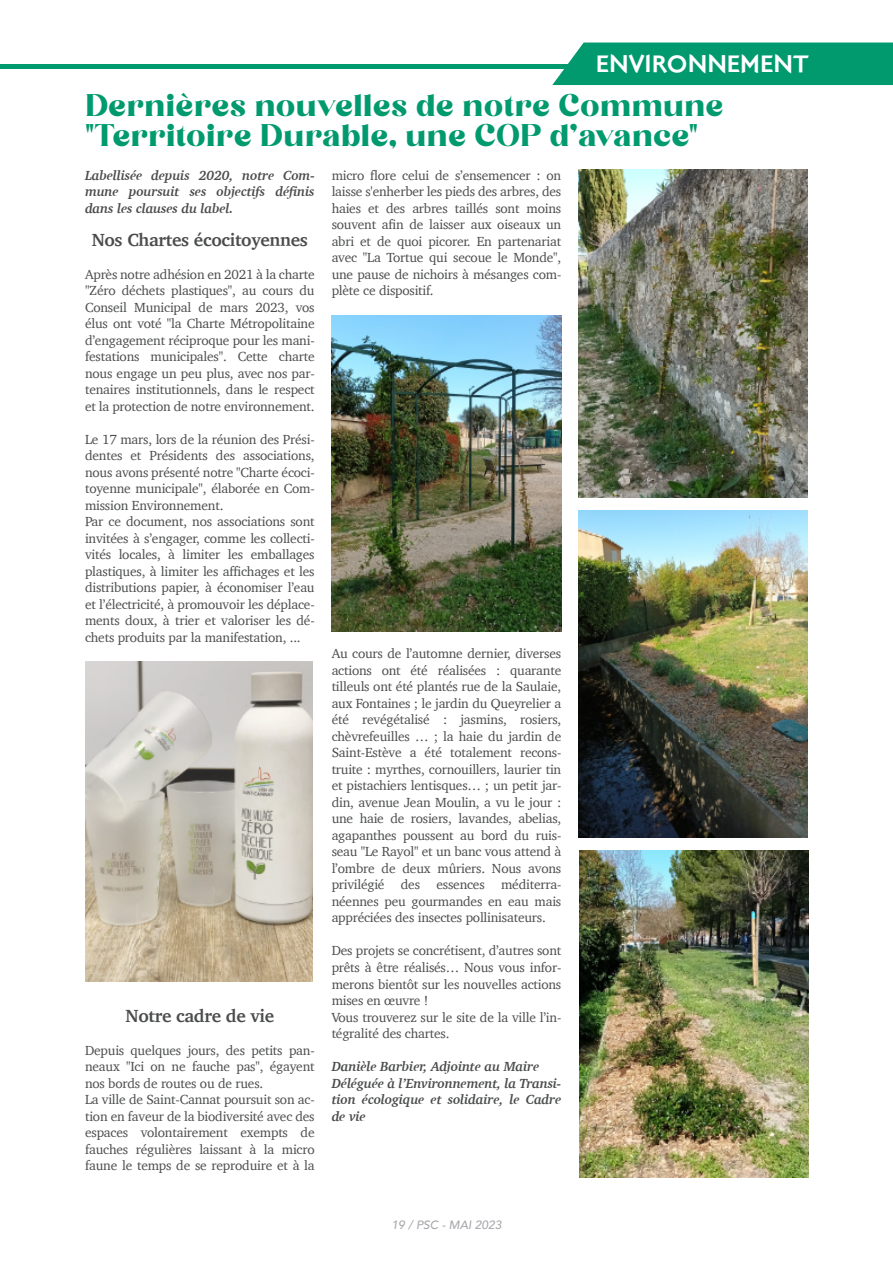
<style>
.page{position:relative;width:893px;height:1263px;background:#fff}
.page>*{position:absolute;margin:0;border:0;box-sizing:border-box;transform-origin:0 0}
.t1{font:30px/30px "Begika";color:#009a6e}
.t2{font:24px "London Two";color:#fff}
.t3{font:700 18px "Charter";letter-spacing:-.015em;color:#4b4c4d}
.t4{font:13.5px/16.5px "Charter";letter-spacing:-.015em;color:#4b4c4d;text-align:justify}
.t5{font:italic 700 13.5px/16.5px "Charter";letter-spacing:-.015em;color:#4b4c4d;text-align:justify}
.t6{font:italic 500 12px "Avenir";color:#a7a9ad}
</style>
<div class="page">
<hr style="left:0;top:64px;width:569px;height:4px;background:#009a6e">
<div style="left:552px;top:43px;width:341px;height:42px;background:#009a6e"></div>
<img style="left:332px;top:315px;width:229px;height:316px">
<img style="left:579px;top:851px;width:230px;height:327px">
<img style="left:579px;top:510px;width:229px;height:327px">
<img style="left:578px;top:170px;width:230px;height:327px">
<img style="left:85px;top:662px;width:228px;height:320px">
<h2 class="t2" style="left:596px;top:55px;width:214px">ENVIRONNEMENT</h2>
<h1 class="t1" style="left:85px;top:93px;width:640px">Dernières nouvelles de notre Commune "Territoire Durable, une COP d’avance"</h1>
<p class="t5" style="left:85px;top:167px;width:231px">Labellisée depuis 2020, notre Com&shy;mune poursuit ses objectifs définis dans les clauses du label.</p>
<h3 class="t3" style="left:92px;top:228px;width:218px">Nos Chartes écocitoyennes</h3>
<p class="t4" style="left:85px;top:266px;width:231px">Après notre adhésion en 2021 à la charte "Zéro déchets plastiques", au cours du Conseil Municipal de mars 2023, vos élus ont voté "la Charte Métropolitaine d’engagement réciproque pour les mani&shy;festations municipales". Cette charte nous engage un peu plus, avec nos par&shy;tenaires institutionnels, dans le respect et la protection de notre environnement.</p>
<p class="t4" style="left:85px;top:431px;width:231px;text-align:left">Le 17 mars, lors de la réunion des Prési&shy;dentes et Présidents des associations, nous avons présenté notre "Charte écoci&shy;toyenne municipale", élaborée en Com&shy;mission Environnement.<br>Par ce document, nos associations sont invitées à s’engager, comme les collecti&shy;vités locales, à limiter les emballages plastiques, à limiter les affichages et les distributions papier, à économiser l’eau et l’électricité, à promouvoir les déplace&shy;ments doux, à trier et valoriser les dé&shy;chets produits par la manifestation, ...</p>
<h3 class="t3" style="left:126px;top:1004px;width:150px">Notre cadre de vie</h3>
<p class="t4" style="left:85px;top:1041px;width:231px;text-align:left">Depuis quelques jours, des petits pan&shy;neaux "Ici on ne fauche pas", égayent nos bords de routes ou de rues.<br>La ville de Saint-Cannat poursuit son ac&shy;tion en faveur de la biodiversité avec des espaces volontairement exempts de fauches régulières laissant à la micro faune le temps de se reproduire et à la</p>
<p class="t4" style="left:332px;top:167px;width:231px">micro flore celui de s’ensemencer : on laisse s'enherber les pieds des arbres, des haies et des arbres taillés sont moins souvent afin de laisser aux oiseaux un abri et de quoi picorer. En partenariat avec "La Tortue qui secoue le Monde", une pause de nichoirs à mésanges com&shy;plète ce dispositif.</p>
<p class="t4" style="left:332px;top:645px;width:231px">Au cours de l’automne dernier, diverses actions ont été réalisées : quarante tilleuls ont été plantés rue de la Saulaie, aux Fontaines ; le jardin du Queyrelier a été revégétalisé : jasmins, rosiers, chèvrefeuilles … ; la haie du jardin de Saint-Estève a été totalement recons&shy;truite : myrthes, cornouillers, laurier tin et pistachiers lentisques… ; un petit jar&shy;din, avenue Jean Moulin, a vu le jour : une haie de rosiers, lavandes, abelias, agapanthes poussent au bord du ruis&shy;seau "Le Rayol" et un banc vous attend à l’ombre de deux mûriers. Nous avons privilégié des essences méditerra&shy;néennes peu gourmandes en eau mais appréciées des insectes pollinisateurs.</p>
<p class="t4" style="left:332px;top:942px;width:231px;text-align:left">Des projets se concrétisent, d’autres sont prêts à être réalisés… Nous vous infor&shy;merons bientôt sur les nouvelles actions mises en œuvre !<br>Vous trouverez sur le site de la ville l’in&shy;tégralité des chartes.</p>
<p class="t5" style="left:332px;top:1058px;width:231px;text-align:left">Danièle Barbier, Adjointe au Maire<br>Déléguée à l’Environnement, la Transi&shy;tion écologique et solidaire, le Cadre de vie</p>
<p class="t6" style="left:391px;top:1217px;width:112px">19 / PSC - MAI 2023</p>
</div>
